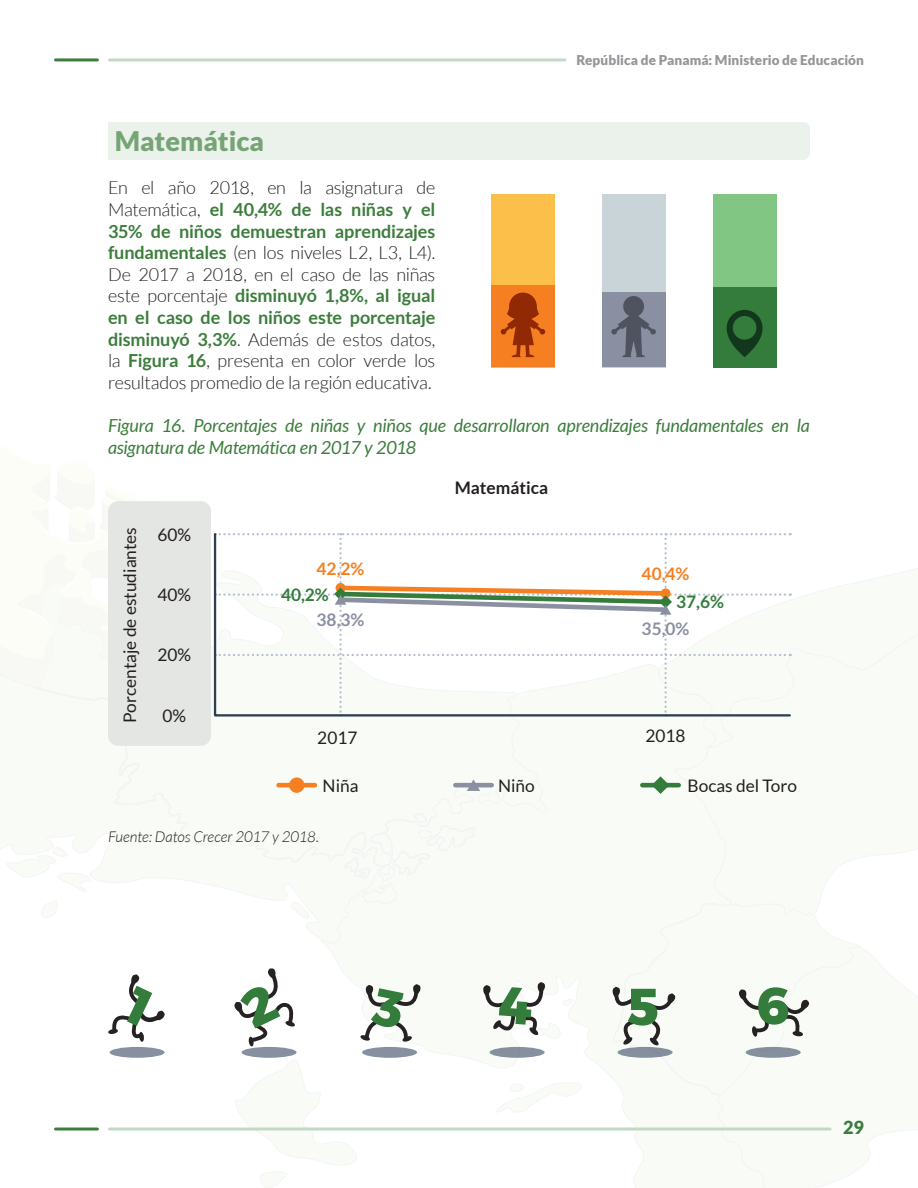
<style>
.page{position:relative;width:918px;height:1188px;background:#fff}
.page>*{position:absolute;margin:0;border:0;box-sizing:border-box;transform-origin:0 0}
.Materias{font:900 27px "Lato";color:#77a477}
.Cuerpos_de_texto_2_c{font:300 18px/21.6px "Lato";letter-spacing:-.015em;color:#231f20;text-align:justify}
.Figuras{font:italic 18px/21.6px "Lato";letter-spacing:-.01em;color:#3c7d3c}
.t1{font:900 18px "Lato";color:#3c7d3c}
.t2{font:17.25px "Lato";color:#231f20}
.t3{font:700 17.25px "Lato";color:#231f20}
.t4{font:700 17.25px "Lato";color:#8a8fa1}
.t5{font:700 17.25px "Lato";color:#f57f21}
.t6{font:700 17.25px "Lato";color:#337c3b}
.Fuentes_Tablas_figur{font:italic 300 15px "Lato";letter-spacing:-.01em;color:#231f20}
.t7{font:900 13.5px "Lato";letter-spacing:.005em;color:#939598}
.s1{font-weight:700;color:#3c7d3c}
</style>
<div class="page">
<svg style="left:328px;top:782px;width:389px;height:400px;fill:#f9fcf6"></svg>
<svg style="left:675px;top:634px;width:243px;height:282px;fill:#f9fcf6"></svg>
<svg style="left:3px;top:844px;width:377px;height:99px"></svg>
<div style="left:344px;top:866px;width:132px;height:38px;background:#f9fcf6"></div>
<div style="left:15px;top:646px;width:532px;height:220px;background:#f9fcf6"></div>
<svg style="left:6px;top:846px;width:85px;height:46px"></svg>
<svg style="left:235px;top:1060px;width:123px;height:128px"></svg>
<svg style="left:717px;top:947px;width:200px;height:241px;fill:#f9fcf6"></svg>
<svg style="left:0;top:496px;width:112px;height:191px"></svg>
<hr style="left:110px;top:58px;width:455px;height:3px;background:#c5d8c5">
<hr style="left:110px;top:1128px;width:720px;height:3px;background:#c5d8c5">
<hr style="left:56px;top:58px;width:41px;height:3px;background:#3c7d3c">
<hr style="left:56px;top:1128px;width:41px;height:3px;background:#3c7d3c">
<div style="left:108px;top:501px;width:103px;height:245px;background:#e4e6e4;border-radius:10px"></div>
<hr style="left:455px;top:783px;width:37px;height:4px;background:#8b90a1">
<hr style="left:279px;top:783px;width:36px;height:4px;background:#f57f21">
<div style="left:289px;top:777px;width:15px;height:16px;background:#f57f21;border-radius:50%"></div>
<hr style="left:642px;top:783px;width:37px;height:4px;background:#337c3b">
<svg style="left:652px;top:776px;width:17px;height:18px"></svg>
<svg style="left:467px;top:779px;width:13px;height:12px"></svg>
<svg style="left:215px;top:533px;width:576px;height:184px"></svg>
<div style="left:108px;top:122px;width:702px;height:38px;background:#ebf2eb"></div>
<div style="left:491px;top:194px;width:64px;height:173px;background:#fcbf49"></div>
<div style="left:491px;top:285px;width:64px;height:82px;background:#f57f21"></div>
<svg style="left:501px;top:293px;width:44px;height:64px"></svg>
<div style="left:602px;top:194px;width:64px;height:173px;background:#c9d4d9"></div>
<div style="left:602px;top:293px;width:64px;height:74px;background:#8a8fa1"></div>
<div style="left:623px;top:296px;width:21px;height:21px;background:#4f5360;border-radius:50%"></div>
<svg style="left:611px;top:313px;width:45px;height:44px"></svg>
<div style="left:713px;top:194px;width:63px;height:173px;background:#82c683"></div>
<div style="left:713px;top:287px;width:63px;height:80px;background:#337c3b"></div>
<svg style="left:727px;top:310px;width:36px;height:47px"></svg>
<div style="left:733px;top:316px;width:23px;height:24px;background:#337c3b;border-radius:50%"></div>
<div style="left:110px;top:1047px;width:55px;height:11px;background:#8690a0;border-radius:50%"></div>
<svg style="left:108px;top:974px;width:57px;height:68px"></svg>
<div style="left:242px;top:1047px;width:55px;height:11px;background:#8690a0;border-radius:50%"></div>
<svg style="left:234px;top:968px;width:61px;height:79px"></svg>
<div style="left:490px;top:1047px;width:55px;height:11px;background:#858f9d;border-radius:50%"></div>
<svg style="left:482px;top:982px;width:92px;height:57px"></svg>
<div style="left:618px;top:1047px;width:55px;height:11px;background:#858f9d;border-radius:50%"></div>
<svg style="left:611px;top:987px;width:65px;height:59px"></svg>
<div style="left:746px;top:1047px;width:55px;height:11px;background:#858f9d;border-radius:50%"></div>
<svg style="left:737px;top:987px;width:73px;height:50px"></svg>
<div style="left:362px;top:1047px;width:55px;height:11px;background:#8690a0;border-radius:50%"></div>
<svg style="left:360px;top:984px;width:61px;height:58px"></svg>
<p class="Materias" style="left:115px;top:125px;width:151px">Matemática</p>
<p class="Cuerpos_de_texto_2_c" style="left:108px;top:177px;width:329px">En el año 2018, en la asignatura de Matemática, <span class="s1">el 40,4% de las niñas y el 35% de niños demuestran aprendizajes fundamentales</span> (en los niveles L2, L3, L4).<br>De 2017 a 2018, en el caso de las niñas este porcentaje <span class="s1">disminuyó 1,8%, al igual en el caso de los niños este porcentaje disminuyó 3,3%</span>. Además de estos datos, la <span class="s1">Figura 16</span>, presenta en color verde los resultados promedio de la región educativa.</p>
<p class="t7" style="left:576px;top:53px;width:289px">República de Panamá: Ministerio de Educación</p>
<p class="Figuras" style="left:108px;top:415px;width:704px">Figura 16. Porcentajes de niñas y niños que desarrollaron aprendizajes fundamentales en la asignatura de Matemática en 2017 y 2018</p>
<p class="t2" style="left:120px;top:723px;width:197px;rotate:-90deg">Porcentaje de estudiantes</p>
<p class="t2" style="left:157px;top:525px;width:35px">60%</p>
<p class="t2" style="left:157px;top:585px;width:35px">40%</p>
<p class="t2" style="left:157px;top:646px;width:35px">20%</p>
<p class="t2" style="left:162px;top:706px;width:25px">0%</p>
<p class="t3" style="left:455px;top:477px;width:95px">Matemática</p>
<p class="t5" style="left:317px;top:559px;width:49px">42,2%</p>
<p class="t5" style="left:642px;top:563px;width:49px">40,4%</p>
<p class="t6" style="left:281px;top:585px;width:49px">40,2%</p>
<p class="t6" style="left:676px;top:592px;width:49px">37,6%</p>
<p class="t4" style="left:317px;top:610px;width:49px">38,3%</p>
<p class="t4" style="left:642px;top:619px;width:49px">35,0%</p>
<p class="t2" style="left:317px;top:729px;width:42px">2017</p>
<p class="t2" style="left:646px;top:726px;width:42px">2018</p>
<p class="t2" style="left:498px;top:776px;width:38px">Niño</p>
<p class="t2" style="left:688px;top:776px;width:111px">Bocas del Toro</p>
<p class="t2" style="left:323px;top:776px;width:37px">Niña</p>
<p class="Fuentes_Tablas_figur" style="left:108px;top:829px;width:213px">Fuente: Datos Crecer 2017 y 2018.</p>
<p class="t1" style="left:843px;top:1117px;width:22px">29</p>
</div>
